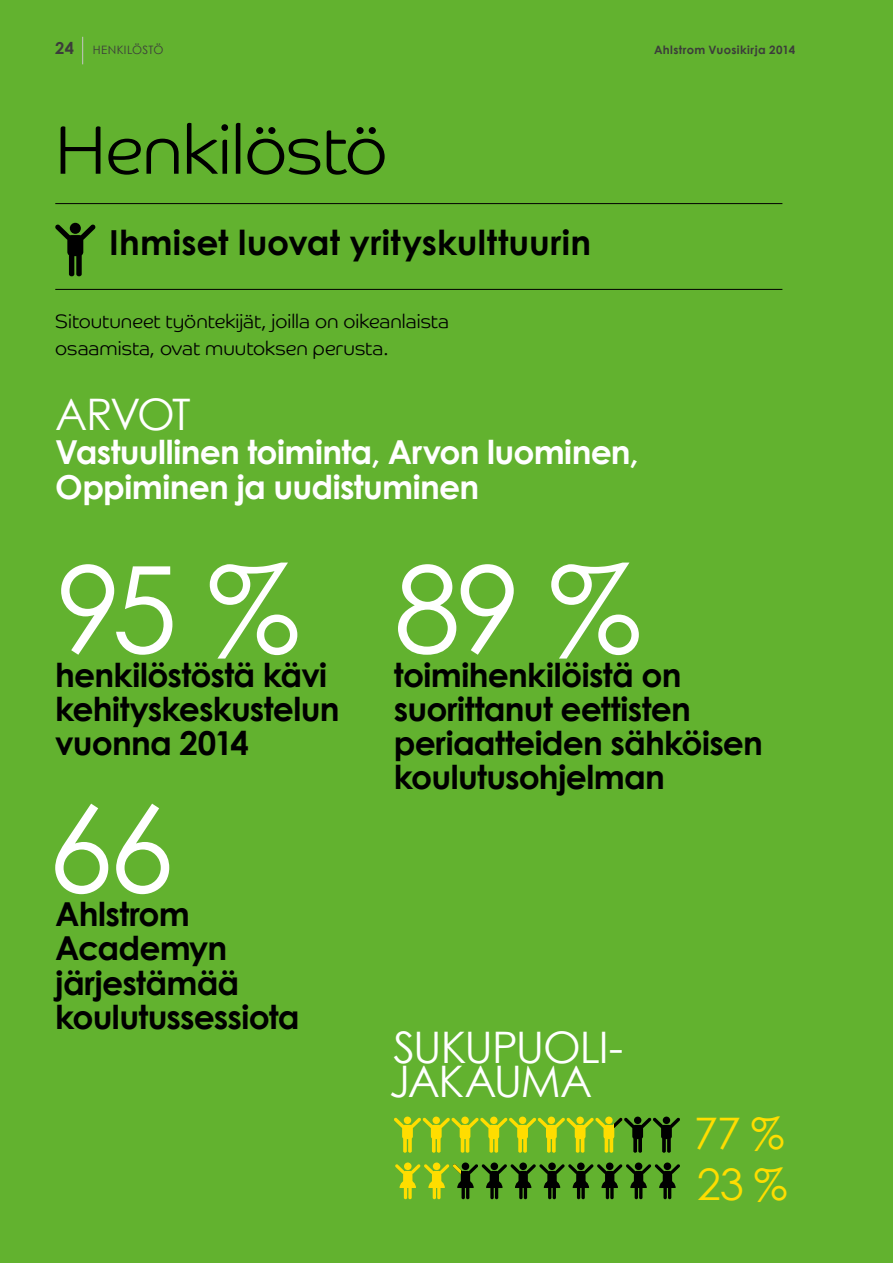
<style>
.page{position:relative;width:893px;height:1263px;background:#62b22f}
.page>*{position:absolute;margin:0;border:0;box-sizing:border-box;transform-origin:0 0}
.t1{font:120px "Century Gothic";color:#fff}
.t2{font:300 69px "Co Headline";letter-spacing:-.005em;color:#000}
.t3{font:43.5px/34.2px "Century Gothic";letter-spacing:-.035em;color:#fff}
.t4{font:43.5px/51.3px "Century Gothic";color:#fd0}
.t5{font:700 34.5px "Century Gothic";letter-spacing:.01em;color:#000}
.t6{font:700 33px/34.2px "Century Gothic";letter-spacing:-.025em;color:#000}
.t7{font:700 33px/34.2px "Century Gothic";letter-spacing:-.02em;color:#fff}
.t8{font:300 19.5px/27px "Co Headline";color:#000}
.t9{font:700 11.55px "Century Gothic";letter-spacing:.035em;color:#3c3c3b}
.t10{font:11.55px "Century Gothic";color:#3c3c3b}
.s1{font-weight:700;font-size:16.5px}
</style>
<div class="page">
<hr style="left:55px;top:203px;width:727px;height:1px;background:#000">
<hr style="left:55px;top:289px;width:727px;height:1px;background:#000">
<div style="left:70px;top:223px;width:11px;height:11px;background:#000;border-radius:50%"></div>
<div style="left:67px;top:235px;width:16px;height:21px;background:#000;border-radius:4px"></div>
<svg style="left:80px;top:224px;width:16px;height:16px"></svg>
<svg style="left:55px;top:224px;width:16px;height:16px"></svg>
<div style="left:69px;top:254px;width:5px;height:22px;background:#000;border-radius:2px"></div>
<div style="left:76px;top:254px;width:6px;height:22px;background:#000;border-radius:2px"></div>
<div style="left:402px;top:1125px;width:11px;height:14px;background:#fd0;border-radius:3px"></div>
<svg style="left:403px;top:1137px;width:4px;height:16px"></svg>
<svg style="left:408px;top:1137px;width:4px;height:16px"></svg>
<div style="left:461px;top:1116px;width:8px;height:8px;background:#fd0;border-radius:50%"></div>
<div style="left:460px;top:1125px;width:10px;height:14px;background:#fd0;border-radius:3px"></div>
<hr style="left:461px;top:1137px;width:3px;height:16px;background:#fd0;border-radius:2px">
<hr style="left:466px;top:1137px;width:3px;height:16px;background:#fd0;border-radius:2px">
<div style="left:517px;top:1125px;width:11px;height:14px;background:#fd0;border-radius:3px"></div>
<svg style="left:518px;top:1137px;width:4px;height:16px"></svg>
<svg style="left:523px;top:1137px;width:4px;height:16px"></svg>
<div style="left:433px;top:1116px;width:7px;height:8px;background:#fd0;border-radius:50%"></div>
<div style="left:431px;top:1125px;width:11px;height:14px;background:#fd0;border-radius:3px"></div>
<svg style="left:439px;top:1117px;width:23px;height:11px"></svg>
<svg style="left:394px;top:1117px;width:39px;height:11px"></svg>
<svg style="left:432px;top:1137px;width:4px;height:16px"></svg>
<svg style="left:437px;top:1137px;width:4px;height:16px"></svg>
<div style="left:490px;top:1116px;width:8px;height:8px;background:#fd0;border-radius:50%"></div>
<div style="left:488px;top:1125px;width:11px;height:14px;background:#fd0;border-radius:3px"></div>
<svg style="left:468px;top:1117px;width:23px;height:11px"></svg>
<svg style="left:489px;top:1137px;width:4px;height:16px"></svg>
<svg style="left:494px;top:1137px;width:4px;height:16px"></svg>
<div style="left:548px;top:1116px;width:7px;height:8px;background:#fd0;border-radius:50%"></div>
<div style="left:546px;top:1125px;width:11px;height:14px;background:#fd0;border-radius:3px"></div>
<svg style="left:497px;top:1117px;width:51px;height:11px"></svg>
<svg style="left:547px;top:1137px;width:4px;height:16px"></svg>
<svg style="left:552px;top:1137px;width:4px;height:16px"></svg>
<div style="left:576px;top:1116px;width:8px;height:8px;background:#fd0;border-radius:50%"></div>
<div style="left:575px;top:1125px;width:10px;height:14px;background:#fd0;border-radius:3px"></div>
<svg style="left:554px;top:1117px;width:23px;height:11px"></svg>
<hr style="left:576px;top:1137px;width:3px;height:16px;background:#fd0;border-radius:2px">
<hr style="left:581px;top:1137px;width:3px;height:16px;background:#fd0;border-radius:2px">
<div style="left:605px;top:1116px;width:8px;height:8px;background:#fd0;border-radius:50%"></div>
<div style="left:603px;top:1125px;width:11px;height:14px;background:#fd0;border-radius:3px"></div>
<svg style="left:583px;top:1117px;width:23px;height:11px"></svg>
<hr style="left:605px;top:1137px;width:3px;height:16px;background:#fd0;border-radius:2px">
<hr style="left:610px;top:1137px;width:3px;height:16px;background:#fd0;border-radius:2px">
<div style="left:632px;top:1125px;width:11px;height:14px;background:#000;border-radius:3px"></div>
<svg style="left:633px;top:1137px;width:4px;height:16px"></svg>
<svg style="left:638px;top:1137px;width:4px;height:16px"></svg>
<div style="left:661px;top:1125px;width:11px;height:14px;background:#000;border-radius:3px"></div>
<svg style="left:612px;top:1117px;width:68px;height:11px"></svg>
<svg style="left:662px;top:1137px;width:4px;height:16px"></svg>
<svg style="left:667px;top:1137px;width:4px;height:16px"></svg>
<div style="left:432px;top:1171px;width:9px;height:14px;background:#fd0;border-radius:3px"></div>
<hr style="left:433px;top:1184px;width:3px;height:15px;background:#fd0;border-radius:2px">
<svg style="left:437px;top:1184px;width:4px;height:15px"></svg>
<svg style="left:428px;top:1180px;width:17px;height:8px"></svg>
<div style="left:461px;top:1171px;width:9px;height:14px;background:#000;border-radius:3px"></div>
<hr style="left:462px;top:1184px;width:3px;height:15px;background:#000;border-radius:2px">
<hr style="left:466px;top:1184px;width:3px;height:15px;background:#000;border-radius:2px">
<svg style="left:457px;top:1180px;width:17px;height:8px"></svg>
<div style="left:490px;top:1171px;width:9px;height:14px;background:#000;border-radius:3px"></div>
<svg style="left:490px;top:1184px;width:4px;height:15px"></svg>
<hr style="left:495px;top:1184px;width:3px;height:15px;background:#000;border-radius:2px">
<svg style="left:486px;top:1180px;width:17px;height:8px"></svg>
<div style="left:519px;top:1162px;width:8px;height:8px;background:#000;border-radius:50%"></div>
<div style="left:518px;top:1171px;width:10px;height:14px;background:#000;border-radius:3px"></div>
<svg style="left:519px;top:1184px;width:4px;height:15px"></svg>
<hr style="left:524px;top:1184px;width:3px;height:15px;background:#000;border-radius:2px">
<svg style="left:515px;top:1180px;width:16px;height:8px"></svg>
<div style="left:548px;top:1162px;width:8px;height:8px;background:#000;border-radius:50%"></div>
<div style="left:547px;top:1171px;width:10px;height:14px;background:#000;border-radius:3px"></div>
<svg style="left:526px;top:1164px;width:23px;height:10px"></svg>
<hr style="left:548px;top:1184px;width:3px;height:15px;background:#000;border-radius:2px">
<hr style="left:553px;top:1184px;width:3px;height:15px;background:#000;border-radius:2px">
<svg style="left:544px;top:1180px;width:16px;height:8px"></svg>
<div style="left:576px;top:1171px;width:10px;height:14px;background:#000;border-radius:3px"></div>
<hr style="left:577px;top:1184px;width:3px;height:15px;background:#000;border-radius:2px">
<svg style="left:581px;top:1184px;width:4px;height:15px"></svg>
<svg style="left:573px;top:1180px;width:16px;height:8px"></svg>
<div style="left:605px;top:1171px;width:9px;height:14px;background:#000;border-radius:3px"></div>
<hr style="left:606px;top:1184px;width:3px;height:15px;background:#000;border-radius:2px">
<svg style="left:610px;top:1184px;width:4px;height:15px"></svg>
<svg style="left:601px;top:1180px;width:17px;height:8px"></svg>
<div style="left:634px;top:1171px;width:9px;height:14px;background:#000;border-radius:3px"></div>
<hr style="left:635px;top:1184px;width:3px;height:15px;background:#000;border-radius:2px">
<hr style="left:639px;top:1184px;width:3px;height:15px;background:#000;border-radius:2px">
<svg style="left:630px;top:1180px;width:17px;height:8px"></svg>
<div style="left:663px;top:1171px;width:9px;height:14px;background:#000;border-radius:3px"></div>
<svg style="left:555px;top:1164px;width:125px;height:10px"></svg>
<svg style="left:663px;top:1184px;width:4px;height:15px"></svg>
<hr style="left:668px;top:1184px;width:3px;height:15px;background:#000;border-radius:2px">
<svg style="left:659px;top:1180px;width:17px;height:8px"></svg>
<div style="left:403px;top:1171px;width:9px;height:14px;background:#fd0;border-radius:3px"></div>
<svg style="left:395px;top:1164px;width:125px;height:10px"></svg>
<hr style="left:404px;top:1184px;width:3px;height:15px;background:#fd0;border-radius:2px">
<svg style="left:408px;top:1184px;width:4px;height:15px"></svg>
<svg style="left:400px;top:1180px;width:16px;height:8px"></svg>
<svg style="left:82px;top:37px;width:1px;height:27px"></svg>
<p class="t10" style="left:55px;top:42px;width:54px"><span class="s1">24</span> HENKILÖSTÖ</p>
<p class="t9" style="left:654px;top:41px;width:143px">Ahlstrom Vuosikirja 2014</p>
<h2 class="t2" style="left:55px;top:109px;width:334px">Henkilöstö</h2>
<p class="t5" style="left:109px;top:216px;width:483px">Ihmiset luovat yrityskulttuurin</p>
<p class="t8" style="left:55px;top:307px;width:395px">Sitoutuneet työntekijät, joilla on oikeanlaista osaamista, ovat muutoksen perusta.</p>
<h3 class="t3" style="left:55px;top:397px;width:137px">ARVOT</h3>
<p class="t7" style="left:55px;top:434px;width:585px">Vastuullinen toiminta, Arvon luominen,<br>Oppiminen ja uudistuminen</p>
<h1 class="t1" style="left:55px;top:525px;width:246px">95 %</h1>
<p class="t6" style="left:55px;top:656px;width:286px">henkilöstöstä kävi kehityskeskustelun vuonna 2014</p>
<h1 class="t1" style="left:47px;top:765px;width:129px">66</h1>
<p class="t6" style="left:55px;top:896px;width:246px">Ahlstrom<br>Academyn järjestämää koulutussessiota</p>
<h1 class="t1" style="left:394px;top:525px;width:249px">89 %</h1>
<p class="t6" style="left:394px;top:656px;width:370px">toimihenkilöistä on suorittanut eettisten periaatteiden sähköisen koulutusohjelman</p>
<h3 class="t3" style="left:389px;top:1029px;width:236px">SUKUPUOLI-<br>JAKAUMA</h3>
<h3 class="t4" style="left:694px;top:1106px;width:95px">77 %<br>23 %</h3>
</div>
